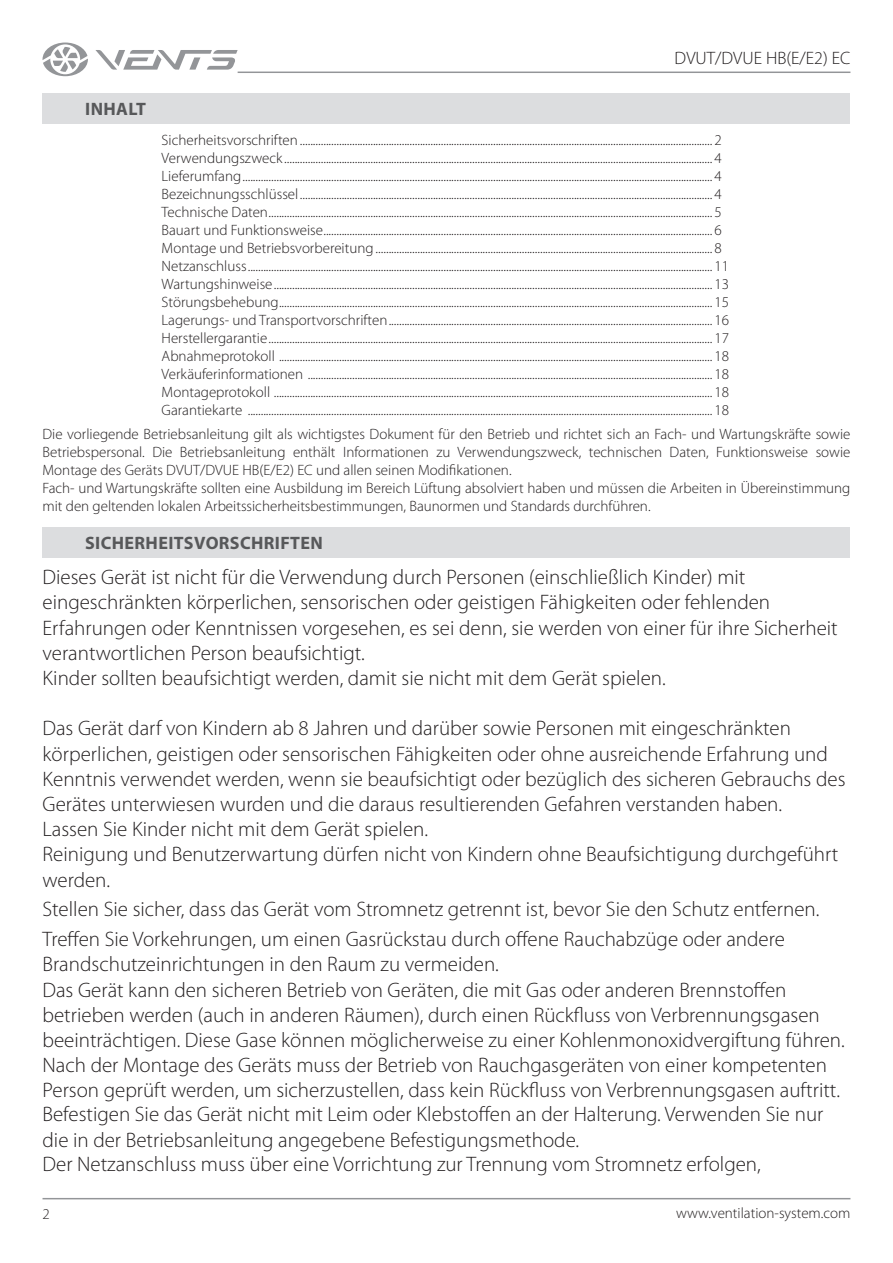
<style>
.page{position:relative;width:893px;height:1263px;background:#fff}
.page>*{position:absolute;margin:0;border:0;box-sizing:border-box;transform-origin:0 0}
.Текст_RU_3mm{font:300 21px/25.2px "Myriad Pro";color:#231f20}
.Заголовок_слева{font:700 18px "Myriad Pro";letter-spacing:.02em;color:#57585a}
.t1{font:300 18px "Myriad Pro";color:#231f20}
.Текст_RU{font:300 15px/18px "Myriad Pro";color:#231f20;text-align:justify}
</style>
<div class="page">
<hr style="left:43px;top:1198px;width:807px;height:1px;background:#939598">
<hr style="left:238px;top:72px;width:612px;height:1px;background:#939598">
<svg style="left:95px;top:50px;width:143px;height:20px"></svg>
<svg style="left:43px;top:43px;width:45px;height:33px"></svg>
<div style="left:43px;top:93px;width:807px;height:31px;background:#dcdddf"></div>
<div style="left:43px;top:527px;width:807px;height:31px;background:#dcdddf"></div>
<p class="Заголовок_слева" style="left:85px;top:97px;width:62px">INHALT</p>
<p class="t1" style="left:675px;top:48px;width:177px">DVUT/DVUE HB(E/E2) EC</p>
<p class="Текст_RU" style="left:162px;top:131px;width:562px">Sicherheitsvorschriften.............................................................................................................................................................. 2</p>
<p class="Текст_RU" style="left:162px;top:149px;width:562px">Verwendungszweck .................................................................................................................................................................... 4</p>
<p class="Текст_RU" style="left:162px;top:167px;width:562px">Lieferumfang.................................................................................................................................................................................... 4</p>
<p class="Текст_RU" style="left:162px;top:185px;width:562px">Bezeichnungsschlüssel.............................................................................................................................................................. 4</p>
<p class="Текст_RU" style="left:162px;top:203px;width:562px">Technische Daten.......................................................................................................................................................................... 5</p>
<p class="Текст_RU" style="left:162px;top:221px;width:562px">Bauart und Funktionsweise..................................................................................................................................................... 6</p>
<p class="Текст_RU" style="left:162px;top:239px;width:562px">Montage und Betriebsvorbereitung ................................................................................................................................. 8</p>
<p class="Текст_RU" style="left:162px;top:257px;width:569px">Netzanschluss.................................................................................................................................................................................. 11</p>
<p class="Текст_RU" style="left:162px;top:275px;width:569px">Wartungshinweise........................................................................................................................................................................ 13</p>
<p class="Текст_RU" style="left:162px;top:293px;width:569px">Störungsbehebung...................................................................................................................................................................... 15</p>
<p class="Текст_RU" style="left:162px;top:311px;width:569px">Lagerungs- und Transportvorschriften............................................................................................................................ 16</p>
<p class="Текст_RU" style="left:162px;top:329px;width:569px">Herstellergarantie.......................................................................................................................................................................... 17</p>
<p class="Текст_RU" style="left:162px;top:347px;width:569px">Abnahmeprotokoll ...................................................................................................................................................................... 18</p>
<p class="Текст_RU" style="left:162px;top:365px;width:569px">Verkäuferinformationen ........................................................................................................................................................... 18</p>
<p class="Текст_RU" style="left:162px;top:383px;width:569px">Montageprotokoll ........................................................................................................................................................................ 18</p>
<p class="Текст_RU" style="left:162px;top:401px;width:569px">Garantiekarte .................................................................................................................................................................................. 18</p>
<p class="Текст_RU" style="left:43px;top:425px;width:809px">Die vorliegende Betriebsanleitung gilt als wichtigstes Dokument für den Betrieb und richtet sich an Fach- und Wartungskräfte sowie Betriebspersonal. Die Betriebsanleitung enthält Informationen zu Verwendungszweck, technischen Daten, Funktionsweise sowie Montage des Geräts DVUT/DVUE HB(E/E2) EC und allen seinen Modifikationen.</p>
<p class="Текст_RU" style="left:43px;top:479px;width:809px">Fach- und Wartungskräfte sollten eine Ausbildung im Bereich Lüftung absolviert haben und müssen die Arbeiten in Übereinstimmung mit den geltenden lokalen Arbeitssicherheitsbestimmungen, Baunormen und Standards durchführen.</p>
<p class="Заголовок_слева" style="left:85px;top:531px;width:239px">SICHERHEITSVORSCHRIFTEN</p>
<p class="Текст_RU_3mm" style="left:43px;top:565px;width:797px">Dieses Gerät ist nicht für die Verwendung durch Personen (einschließlich Kinder) mit eingeschränkten körperlichen, sensorischen oder geistigen Fähigkeiten oder fehlenden Erfahrungen oder Kenntnissen vorgesehen, es sei denn, sie werden von einer für ihre Sicherheit verantwortlichen Person beaufsichtigt.</p>
<p class="Текст_RU_3mm" style="left:43px;top:666px;width:625px">Kinder sollten beaufsichtigt werden, damit sie nicht mit dem Gerät spielen.</p>
<p class="Текст_RU_3mm" style="left:43px;top:716px;width:804px">Das Gerät darf von Kindern ab 8 Jahren und darüber sowie Personen mit eingeschränkten körperlichen, geistigen oder sensorischen Fähigkeiten oder ohne ausreichende Erfahrung und Kenntnis verwendet werden, wenn sie beaufsichtigt oder bezüglich des sicheren Gebrauchs des Gerätes unterwiesen wurden und die daraus resultierenden Gefahren verstanden haben.</p>
<p class="Текст_RU_3mm" style="left:43px;top:817px;width:387px">Lassen Sie Kinder nicht mit dem Gerät spielen.</p>
<p class="Текст_RU_3mm" style="left:43px;top:842px;width:797px">Reinigung und Benutzerwartung dürfen nicht von Kindern ohne Beaufsichtigung durchgeführt werden.</p>
<p class="Текст_RU_3mm" style="left:43px;top:897px;width:778px">Stellen Sie sicher, dass das Gerät vom Stromnetz getrennt ist, bevor Sie den Schutz entfernen.</p>
<p class="Текст_RU_3mm" style="left:43px;top:927px;width:744px">Treffen Sie Vorkehrungen, um einen Gasrückstau durch offene Rauchabzüge oder andere<br>Brandschutzeinrichtungen in den Raum zu vermeiden.</p>
<p class="Текст_RU_3mm" style="left:43px;top:977px;width:804px">Das Gerät kann den sicheren Betrieb von Geräten, die mit Gas oder anderen Brennstoffen betrieben werden (auch in anderen Räumen), durch einen Rückfluss von Verbrennungsgasen beeinträchtigen. Diese Gase können möglicherweise zu einer Kohlenmonoxidvergiftung führen.<br>Nach der Montage des Geräts muss der Betrieb von Rauchgasgeräten von einer kompetenten Person geprüft werden, um sicherzustellen, dass kein Rückfluss von Verbrennungsgasen auftritt.</p>
<p class="Текст_RU_3mm" style="left:43px;top:1102px;width:782px">Befestigen Sie das Gerät nicht mit Leim oder Klebstoffen an der Halterung. Verwenden Sie nur die in der Betriebsanleitung angegebene Befestigungsmethode.</p>
<p class="Текст_RU_3mm" style="left:43px;top:1152px;width:720px">Der Netzanschluss muss über eine Vorrichtung zur Trennung vom Stromnetz erfolgen,</p>
<p class="Текст_RU" style="left:43px;top:1205px;width:9px">2</p>
<p class="Текст_RU" style="left:676px;top:1204px;width:176px">www.ventilation-system.com</p>
</div>
